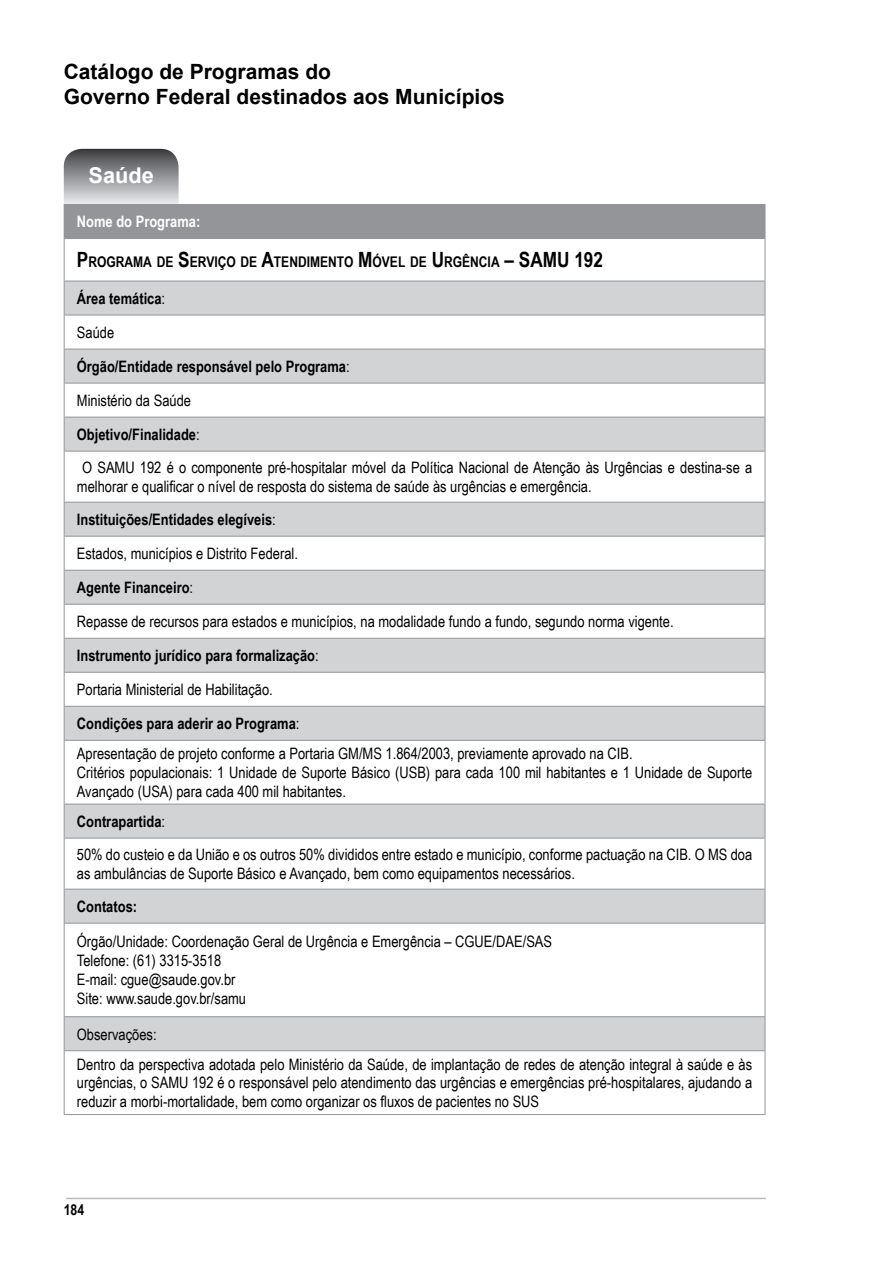
<style>
.page{position:relative;width:893px;height:1263px;background:#fff}
.page>*{position:absolute;margin:0;border:0;box-sizing:border-box;transform-origin:0 0}
.t1{font:700 21.75px "Arial";color:#fff}
.t2{font:700 21px/25.2px "Arial";color:#000}
.t3{font:700 21px "Arial Narrow";color:#000}
.t4{font:15.75px/33.9px "Arial Narrow";color:#000}
.t5{font:700 15.75px "Arial Narrow";color:#000}
.t6{font:700 15.75px "Arial Narrow";color:#fff}
.t7{font:700 15px "Arial Narrow";color:#000}
.t8{font:700 14.7px "Arial Narrow";color:#000}
.s1{font-size:21px}
.s2{font-weight:400}
.s3{font-weight:700}
</style>
<div class="page">
<hr style="left:66px;top:1198px;width:700px;height:1px;background:#bcbdc0">
<svg style="left:64px;top:149px;width:115px;height:55px;background:#96989a"></svg>
<div style="left:64px;top:204px;width:701px;height:34px;background:#939598"></div>
<svg style="left:65px;top:282px;width:700px;height:768px"></svg>
<hr style="left:765px;top:205px;width:1px;height:33px;background:#939598">
<hr style="left:64px;top:238px;width:701px;height:1px;background:#939598">
<hr style="left:64px;top:239px;width:1px;height:42px;background:#939598">
<hr style="left:765px;top:239px;width:1px;height:42px;background:#939598">
<hr style="left:64px;top:281px;width:701px;height:1px;background:#939598">
<hr style="left:64px;top:281px;width:1px;height:34px;background:#939598">
<hr style="left:765px;top:281px;width:1px;height:34px;background:#939598">
<hr style="left:64px;top:315px;width:701px;height:1px;background:#939598">
<hr style="left:64px;top:315px;width:1px;height:34px;background:#939598">
<hr style="left:765px;top:315px;width:1px;height:34px;background:#939598">
<hr style="left:64px;top:349px;width:701px;height:1px;background:#939598">
<hr style="left:64px;top:349px;width:1px;height:34px;background:#939598">
<hr style="left:765px;top:349px;width:1px;height:34px;background:#939598">
<hr style="left:64px;top:383px;width:701px;height:1px;background:#939598">
<hr style="left:64px;top:383px;width:1px;height:34px;background:#939598">
<hr style="left:765px;top:383px;width:1px;height:34px;background:#939598">
<hr style="left:64px;top:417px;width:701px;height:1px;background:#939598">
<hr style="left:64px;top:417px;width:1px;height:34px;background:#939598">
<hr style="left:765px;top:417px;width:1px;height:34px;background:#939598">
<hr style="left:64px;top:451px;width:701px;height:1px;background:#939598">
<hr style="left:64px;top:451px;width:1px;height:51px;background:#939598">
<hr style="left:765px;top:451px;width:1px;height:51px;background:#939598">
<hr style="left:64px;top:502px;width:701px;height:1px;background:#939598">
<hr style="left:64px;top:502px;width:1px;height:34px;background:#939598">
<hr style="left:765px;top:502px;width:1px;height:34px;background:#939598">
<hr style="left:64px;top:536px;width:701px;height:1px;background:#939598">
<hr style="left:64px;top:536px;width:1px;height:34px;background:#939598">
<hr style="left:765px;top:536px;width:1px;height:34px;background:#939598">
<hr style="left:64px;top:570px;width:701px;height:1px;background:#939598">
<hr style="left:64px;top:571px;width:1px;height:33px;background:#939598">
<hr style="left:765px;top:571px;width:1px;height:33px;background:#939598">
<hr style="left:64px;top:604px;width:701px;height:1px;background:#939598">
<hr style="left:64px;top:605px;width:1px;height:33px;background:#939598">
<hr style="left:765px;top:605px;width:1px;height:33px;background:#939598">
<hr style="left:64px;top:638px;width:701px;height:1px;background:#939598">
<hr style="left:64px;top:639px;width:1px;height:33px;background:#939598">
<hr style="left:765px;top:639px;width:1px;height:33px;background:#939598">
<hr style="left:64px;top:672px;width:701px;height:1px;background:#939598">
<hr style="left:64px;top:673px;width:1px;height:33px;background:#939598">
<hr style="left:765px;top:673px;width:1px;height:33px;background:#939598">
<hr style="left:64px;top:706px;width:701px;height:1px;background:#939598">
<hr style="left:64px;top:707px;width:1px;height:33px;background:#939598">
<hr style="left:765px;top:707px;width:1px;height:33px;background:#939598">
<hr style="left:64px;top:740px;width:701px;height:1px;background:#939598">
<hr style="left:64px;top:741px;width:1px;height:63px;background:#939598">
<hr style="left:765px;top:741px;width:1px;height:63px;background:#939598">
<hr style="left:64px;top:804px;width:701px;height:1px;background:#939598">
<hr style="left:64px;top:804px;width:1px;height:34px;background:#939598">
<hr style="left:765px;top:804px;width:1px;height:34px;background:#939598">
<hr style="left:64px;top:838px;width:701px;height:1px;background:#939598">
<hr style="left:64px;top:838px;width:1px;height:51px;background:#939598">
<hr style="left:765px;top:838px;width:1px;height:51px;background:#939598">
<hr style="left:64px;top:889px;width:701px;height:1px;background:#939598">
<hr style="left:64px;top:889px;width:1px;height:34px;background:#939598">
<hr style="left:765px;top:889px;width:1px;height:34px;background:#939598">
<hr style="left:64px;top:923px;width:701px;height:1px;background:#939598">
<hr style="left:64px;top:923px;width:1px;height:93px;background:#939598">
<hr style="left:765px;top:923px;width:1px;height:93px;background:#939598">
<hr style="left:64px;top:1016px;width:701px;height:1px;background:#939598">
<hr style="left:64px;top:1017px;width:1px;height:33px;background:#939598">
<hr style="left:765px;top:1017px;width:1px;height:33px;background:#939598">
<hr style="left:64px;top:1050px;width:701px;height:1px;background:#939598">
<hr style="left:64px;top:1051px;width:1px;height:63px;background:#939598">
<hr style="left:765px;top:1051px;width:1px;height:63px;background:#939598">
<hr style="left:64px;top:1114px;width:701px;height:1px;background:#939598">
<h2 class="t2" style="left:64px;top:60px;width:443px">Catálogo de Programas do<br>Governo Federal destinados aos Municípios</h2>
<h1 class="t1" style="left:89px;top:161px;width:67px">Saúde</h1>
<p class="t6" style="left:77px;top:210px;width:125px">Nome do Programa:</p>
<p class="t8" style="left:77px;top:251px;width:456px"><span class="s1">P</span>ROGRAMA DE <span class="s1">S</span>ERVIÇO DE <span class="s1">A</span>TENDIMENTO <span class="s1">M</span>ÓVEL DE <span class="s1">U</span> RGÊNCIA <span class="s1">– SAMU</span></p>
<h2 class="t3" style="left:574px;top:244px;width:30px">192</h2>
<p class="t5" style="left:77px;top:286px;width:90px">Área temática<span class="s2">:</span></p>
<p class="t4" style="left:77px;top:315px;width:39px">Saúde</p>
<p class="t5" style="left:77px;top:354px;width:274px">Órgão/Entidade responsável pelo Programa<span class="s2">:</span></p>
<p class="t4" style="left:77px;top:383px;width:116px">Ministério da Saúde</p>
<p class="t5" style="left:77px;top:422px;width:124px">Objetivo/Finalidade<span class="s2">:</span></p>
<p class="t4" style="left:82px;top:450px;width:672px">O SAMU 192 é o componente pré-hospitalar móvel da Política Nacional de Atenção às Urgências e destina-se a</p>
<p class="t4" style="left:77px;top:469px;width:598px">melhorar e qualificar o nível de resposta do sistema de saúde às urgências e emergência.<br><span class="s3">Instituições/Entidades elegíveis</span>:<br>Estados, municípios e Distrito Federal.<br><span class="s3">Agente Financeiro</span>:<br>Repasse de recursos para estados e municípios, na modalidade fundo a fundo, segundo norma vigente.<br><span class="s3">Instrumento jurídico para formalização</span>:<br>Portaria Ministerial de Habilitação.<br><span class="s3">Condições para aderir ao Programa</span>:</p>
<p class="t4" style="left:77px;top:743px;width:677px;line-height:18.9px">Apresentação de projeto conforme a Portaria GM/MS 1.864/2003, previamente aprovado na CIB.<br>Critérios populacionais: 1 Unidade de Suporte Básico (USB) para cada 100 mil habitantes e 1 Unidade de Suporte<br>Avançado (USA) para cada 400 mil habitantes.</p>
<p class="t4" style="left:77px;top:804px;width:677px;line-height:33px"><span class="s3">Contrapartida</span>:<br>50% do custeio e da União e os outros 50% divididos entre estado e município, conforme pactuação na CIB. O MS doa</p>
<p class="t4" style="left:77px;top:856px;width:500px">as ambulâncias de Suporte Básico e Avançado, bem como equipamentos necessários.</p>
<p class="t5" style="left:77px;top:894px;width:62px">Contatos:</p>
<p class="t4" style="left:77px;top:932px;width:477px;line-height:18.9px">Órgão/Unidade: Coordenação Geral de Urgência e Emergência – CGUE/DAE/SAS Telefone: (61) 3315-3518<br>E-mail: cgue@saude.gov.br<br>Site: www.saude.gov.br/samu</p>
<p class="t4" style="left:77px;top:1018px;width:677px;line-height:30px">Observações:<br>Dentro da perspectiva adotada pelo Ministério da Saúde, de implantação de redes de atenção integral à saúde e às</p>
<p class="t4" style="left:77px;top:1073px;width:677px;line-height:18.9px">urgências, o SAMU 192 é o responsável pelo atendimento das urgências e emergências pré-hospitalares, ajudando a reduzir a morbi-mortalidade, bem como organizar os fluxos de pacientes no SUS</p>
<p class="t7" style="left:64px;top:1198px;width:22px">184</p>
</div>
